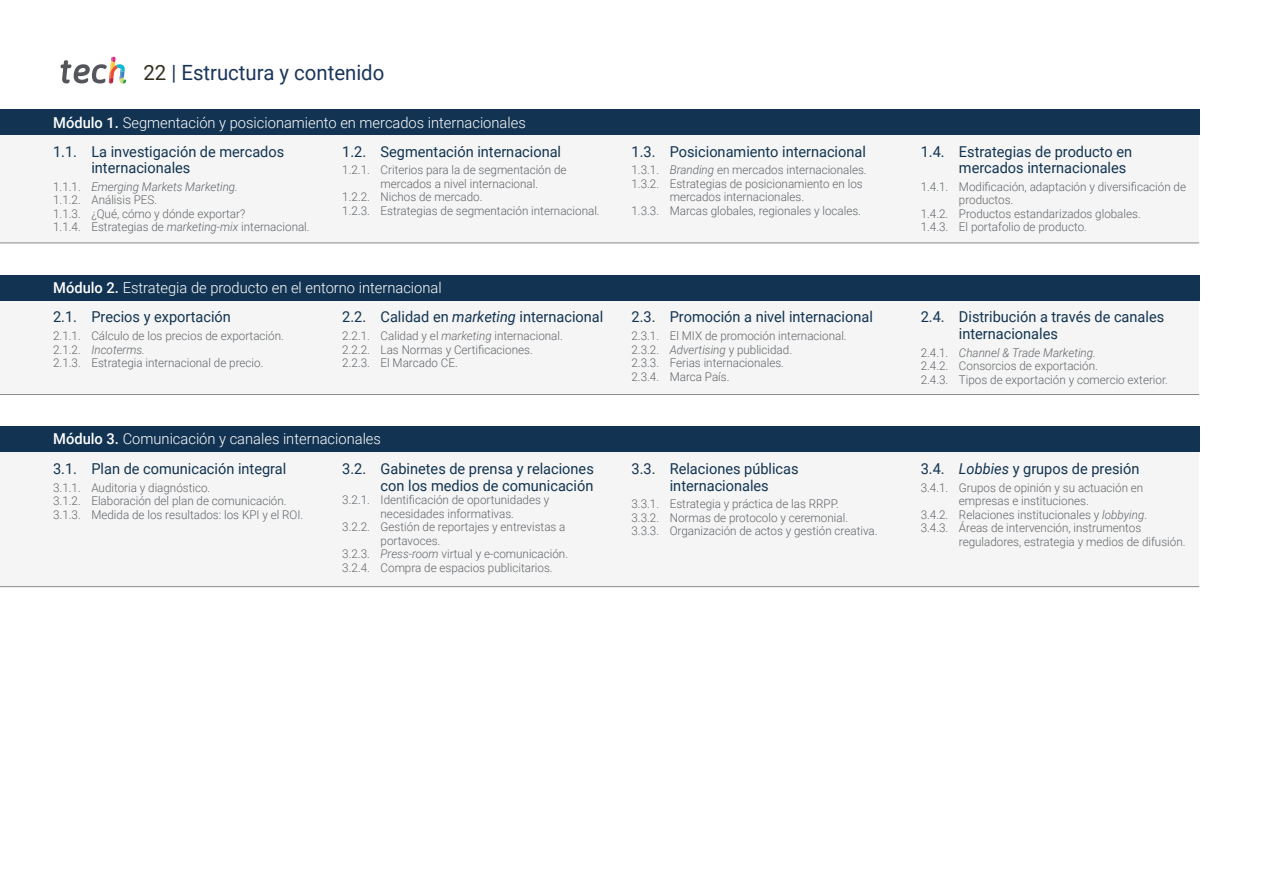
<style>
.page{position:relative;width:1263px;height:893px;background:#fff}
.page>*{position:absolute;margin:0;border:0;box-sizing:border-box;transform-origin:0 0}
.t1{font:21px "Roboto";color:#1a355c}
.t2{font:15px/16.5px "Roboto";color:#123352}
.t3{font:300 15px "Roboto";color:#fff}
.t4{font:300 12px/13.5px "Roboto";color:#61646a}
.s1{color:#312e20}
.s2{font-weight:500}
.s3{font-style:italic}
</style>
<div class="page">
<div style="left:0;top:132px;width:1199px;height:111px;background:#f4f5f4"></div>
<div style="left:0;top:300px;width:1199px;height:95px;background:#f4f5f4"></div>
<div style="left:0;top:452px;width:1199px;height:134px;background:#f4f5f4"></div>
<div style="left:0;top:110px;width:1199px;height:25px;background:#123352"></div>
<div style="left:0;top:275px;width:1199px;height:25px;background:#123352"></div>
<div style="left:0;top:427px;width:1199px;height:25px;background:#123352"></div>
<hr style="left:0;top:243px;width:1199px;height:1px;background:#878a8e">
<hr style="left:0;top:394px;width:1199px;height:1px;background:#878a8e">
<hr style="left:0;top:586px;width:1199px;height:1px;background:#878a8e">
<svg style="left:61px;top:57px;width:65px;height:27px"></svg>
<h1 class="t1" style="left:144px;top:57px;width:242px"><span class="s1">22</span> | Estructura y contenido</h1>
<p class="t3" style="left:53px;top:112px;width:474px"><span class="s2">Módulo 1.</span> Segmentación y posicionamiento en mercados internacionales</p>
<p class="t2" style="left:91px;top:143px;width:194px;text-indent:-38px">1.1. La investigación de mercados internacionales</p>
<p class="t4" style="left:53px;top:179px;width:258px">1.1.1. <span class="s3">Emerging Markets Marketing.<br></span>1.1.2. Análisis PES.<br>1.1.3. ¿Qué, cómo y dónde exportar?<br>1.1.4. Estrategias de <span class="s3">marketing-mix</span> internacional.</p>
<p class="t2" style="left:342px;top:143px;width:220px">1.2. Segmentación internacional</p>
<p class="t4" style="left:342px;top:163px;width:226px">1.2.1. Criterios para la de segmentación de</p>
<p class="t4" style="left:381px;top:176px;width:159px">mercados a nivel internacional.</p>
<p class="t4" style="left:342px;top:190px;width:142px">1.2.2. Nichos de mercado.</p>
<p class="t4" style="left:342px;top:203px;width:259px">1.2.3. Estrategias de segmentación internacional.</p>
<p class="t3" style="left:53px;top:277px;width:390px"><span class="s2">Módulo 2.</span> Estrategia de producto en el entorno internacional</p>
<p class="t2" style="left:53px;top:308px;width:179px">2.1. Precios y exportación</p>
<p class="t4" style="left:53px;top:329px;width:232px">2.1.1. Cálculo de los precios de exportación.<br>2.1.2. <span class="s3">Incoterms.<br></span>2.1.3. Estrategia internacional de precio.</p>
<p class="t2" style="left:342px;top:308px;width:262px">2.2. Calidad en <span class="s3">marketing</span> internacional</p>
<p class="t4" style="left:342px;top:329px;width:222px">2.2.1. Calidad y el <span class="s3">marketing</span> internacional.<br>2.2.2. Las Normas y Certificaciones.<br>2.2.3. El Marcado CE.</p>
<p class="t3" style="left:53px;top:428px;width:329px"><span class="s2">Módulo 3.</span> Comunicación y canales internacionales</p>
<p class="t2" style="left:53px;top:460px;width:235px">3.1. Plan de comunicación integral</p>
<p class="t4" style="left:53px;top:480px;width:252px">3.1.1. Auditoria y diagnóstico.<br>3.1.2. Elaboración del plan de comunicación.<br>3.1.3. Medida de los resultados: los KPI y el ROI.</p>
<p class="t2" style="left:342px;top:460px;width:253px;text-align:right">3.2. Gabinetes de prensa y relaciones con los medios de comunicación</p>
<p class="t4" style="left:342px;top:493px;width:208px">3.2.1. Identificación de oportunidades y</p>
<p class="t4" style="left:381px;top:506px;width:135px">necesidades informativas.</p>
<p class="t4" style="left:342px;top:520px;width:225px">3.2.2. Gestión de reportajes y entrevistas a</p>
<p class="t4" style="left:381px;top:533px;width:61px">portavoces.</p>
<p class="t4" style="left:342px;top:547px;width:227px">3.2.3. <span class="s3">Press-room</span> virtual y e-comunicación.</p>
<p class="t4" style="left:342px;top:560px;width:212px">3.2.4. Compra de espacios publicitarios.</p>
<p class="t2" style="left:631px;top:143px;width:236px">1.3. Posicionamiento internacional</p>
<p class="t4" style="left:631px;top:163px;width:237px">1.3.1. <span class="s3">Branding</span> en mercados internacionales.</p>
<p class="t4" style="left:631px;top:176px;width:233px">1.3.2. Estrategias de posicionamiento en los</p>
<p class="t4" style="left:670px;top:190px;width:136px">mercados internacionales.</p>
<p class="t4" style="left:631px;top:203px;width:231px">1.3.3. Marcas globales, regionales y locales.</p>
<p class="t2" style="left:631px;top:308px;width:243px">2.3. Promoción a nivel internacional</p>
<p class="t4" style="left:631px;top:329px;width:217px">2.3.1. El MIX de promoción internacional.<br>2.3.2. <span class="s3">Advertising</span> y publicidad.<br>2.3.3. Ferias internacionales.<br>2.3.4. Marca País.</p>
<p class="t2" style="left:631px;top:460px;width:169px;text-align:center">3.3. Relaciones públicas internacionales</p>
<p class="t4" style="left:631px;top:497px;width:248px">3.3.1. Estrategia y práctica de las RRPP.<br>3.3.2. Normas de protocolo y ceremonial.<br>3.3.3. Organización de actos y gestión creativa.</p>
<p class="t2" style="left:959px;top:143px;width:175px;text-indent:-38px">1.4. Estrategias de producto en mercados internacionales</p>
<p class="t4" style="left:921px;top:179px;width:267px">1.4.1. Modificación, adaptación y diversificación de</p>
<p class="t4" style="left:959px;top:193px;width:56px">productos.</p>
<p class="t4" style="left:921px;top:206px;width:222px">1.4.2. Productos estandarizados globales.</p>
<p class="t4" style="left:921px;top:220px;width:168px">1.4.3. El portafolio de producto.</p>
<p class="t2" style="left:959px;top:308px;width:207px;text-indent:-38px">2.4. Distribución a través de canales internacionales</p>
<p class="t4" style="left:921px;top:345px;width:249px">2.4.1. <span class="s3">Channel &amp; Trade Marketing.<br></span>2.4.2. Consorcios de exportación.<br>2.4.3. Tipos de exportación y comercio exterior.</p>
<p class="t2" style="left:921px;top:460px;width:220px">3.4. <span class="s3">Lobbies</span> y grupos de presión</p>
<p class="t4" style="left:921px;top:480px;width:224px">3.4.1. Grupos de opinión y su actuación en</p>
<p class="t4" style="left:959px;top:494px;width:131px">empresas e instituciones.</p>
<p class="t4" style="left:921px;top:507px;width:228px">3.4.2. Relaciones institucionales y <span class="s3">lobbying</span>.</p>
<p class="t4" style="left:921px;top:521px;width:222px">3.4.3. Áreas de intervención, instrumentos</p>
<p class="t4" style="left:959px;top:534px;width:228px">reguladores, estrategia y medios de difusión.</p>
</div>
